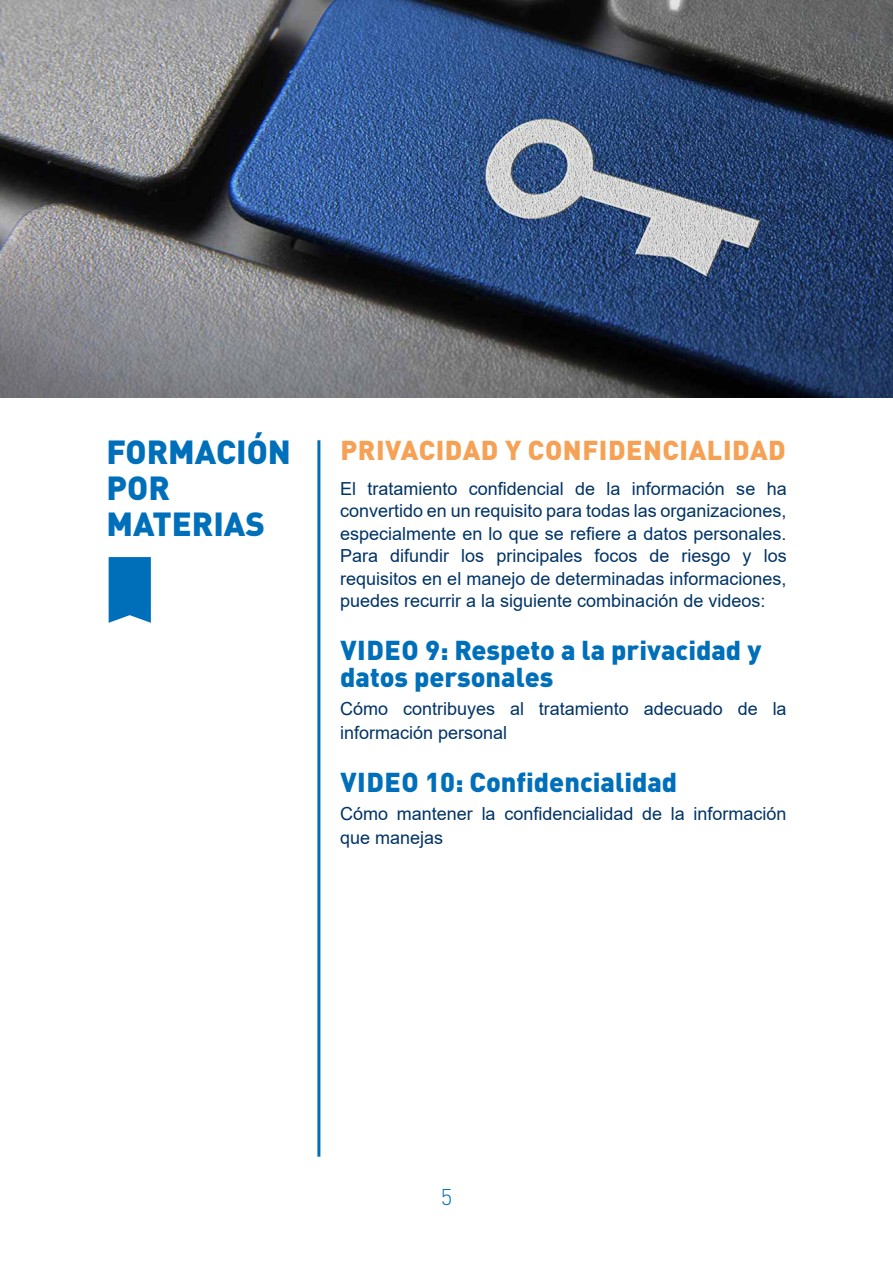
<style>
.page{position:relative;width:893px;height:1263px;background:#fff}
.page>*{position:absolute;margin:0;border:0;box-sizing:border-box;transform-origin:0 0}
.t1{font:900 33px/36px "DIN Pro";color:#006fba}
.t2{font:900 27px/27px "DIN Pro";color:#006fba}
.t3{font:900 27px "DIN Pro";letter-spacing:.02em;color:#f5a256}
.t4{font:300 22.5px "DIN Pro";color:#006fba}
.t5{font:18px/22.5px "Arial";color:#036}
</style>
<div class="page">
<hr style="left:317px;top:440px;width:3px;height:717px;background:#006fba">
<img style="left:0;top:0;width:893px;height:398px">
<svg style="left:109px;top:557px;width:42px;height:66px;background:#1078be"></svg>
<h1 class="t1" style="left:107px;top:429px;width:186px">FORMACIÓN<br>POR<br>MATERIAS</h1>
<h2 class="t3" style="left:340px;top:426px;width:447px">PRIVACIDAD Y CONFIDENCIALIDAD</h2>
<p class="t5" style="left:340px;top:477px;width:448px;text-align:justify">El tratamiento confidencial de la información se ha convertido en un requisito para todas las organizaciones, especialmente en lo que se refiere a datos personales.<br>Para difundir los principales focos de riesgo y los requisitos en el manejo de determinadas informaciones, puedes recurrir a la siguiente combinación de videos:</p>
<h2 class="t2" style="left:340px;top:633px;width:423px">VIDEO 9: Respeto a la privacidad y datos personales</h2>
<p class="t5" style="left:340px;top:697px;width:448px;line-height:24px">Cómo contribuyes al tratamiento adecuado de la información personal</p>
<h2 class="t2" style="left:340px;top:765px;width:338px">VIDEO 10: Confidencialidad</h2>
<p class="t5" style="left:340px;top:801px;width:448px;line-height:24px">Cómo mantener la confidencialidad de la información que manejas</p>
<p class="t4" style="left:441px;top:1180px;width:13px">5</p>
</div>
